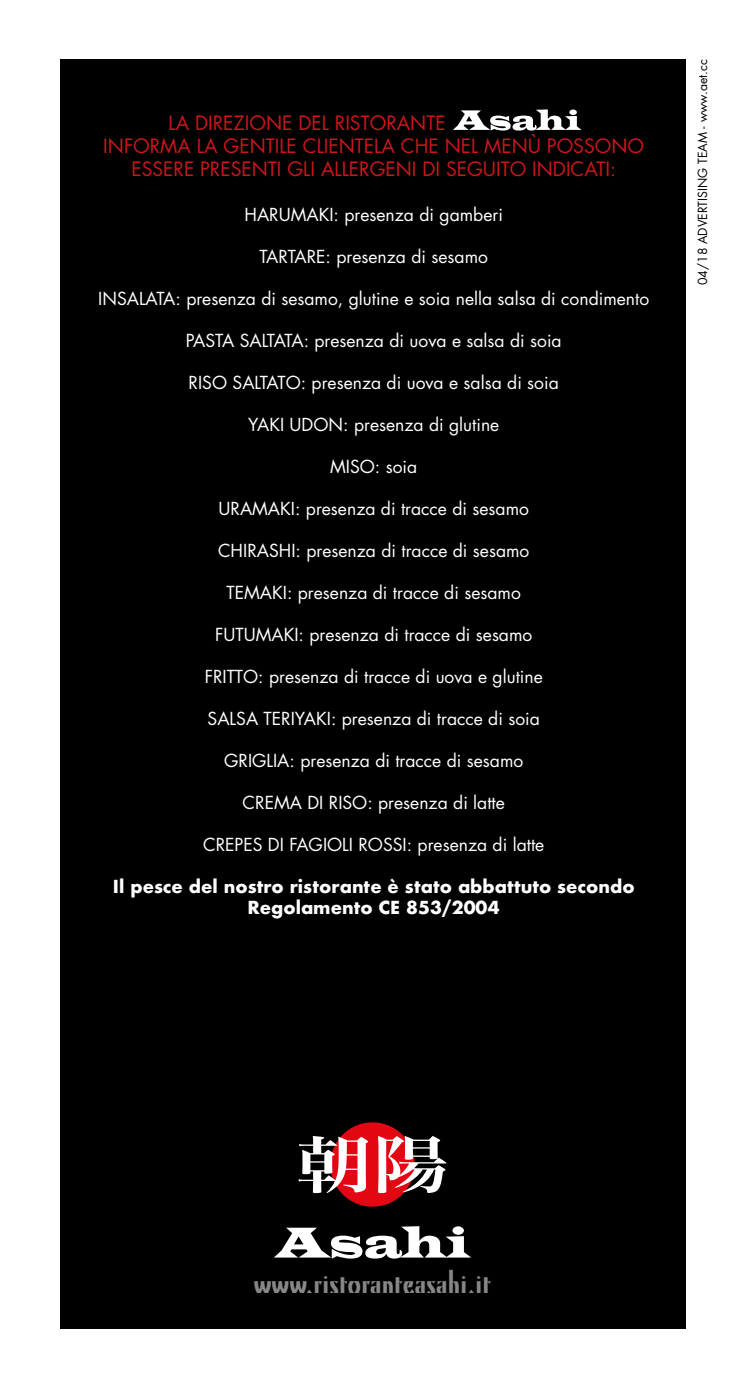
<style>
.page{position:relative;width:745px;height:1389px;background:#fff}
.page>*{position:absolute;margin:0;border:0;box-sizing:border-box;transform-origin:0 0}
.t1{font:31.5px "Kino";color:#878787}
.t2{font:19.25px "Futura";color:#cd171a}
.t3{font:17.5px "Futura";color:#fff}
.t4{font:700 17.5px/21px "Futura";color:#fff;text-align:center}
.t5{font:12.25px "Futura";color:#000}
</style>
<div class="page">
<div style="left:60px;top:60px;width:625px;height:1269px;background:#000"></div>
<div style="left:330px;top:1122px;width:84px;height:85px;background:#e30613;border-radius:50%"></div>
<svg style="left:298px;top:1136px;width:70px;height:57px"></svg>
<svg style="left:378px;top:1136px;width:68px;height:57px"></svg>
<svg style="left:274px;top:1226px;width:197px;height:33px"></svg>
<svg style="left:453px;top:109px;width:128px;height:22px"></svg>
<p class="t2" style="left:168px;top:111px;width:278px">LA DIREZIONE DEL RISTORANTE</p>
<p class="t2" style="left:103px;top:134px;width:542px">INFORMA LA GENTILE CLIENTELA CHE NEL MENÙ POSSONO</p>
<p class="t2" style="left:131px;top:157px;width:485px">ESSERE PRESENTI GLI ALLERGENI DI SEGUITO INDICATI:</p>
<p class="t3" style="left:244px;top:203px;width:260px">HARUMAKI: presenza di gamberi</p>
<p class="t3" style="left:259px;top:245px;width:230px">TARTARE: presenza di sesamo</p>
<p class="t3" style="left:98px;top:287px;width:552px">INSALATA: presenza di sesamo, glutine e soia nella salsa di condimento</p>
<p class="t3" style="left:186px;top:329px;width:377px">PASTA SALTATA: presenza di uova e salsa di soia</p>
<p class="t3" style="left:188px;top:371px;width:371px">RISO SALTATO: presenza di uova e salsa di soia</p>
<p class="t3" style="left:248px;top:413px;width:252px">YAKI UDON: presenza di glutine</p>
<p class="t3" style="left:330px;top:455px;width:89px">MISO: soia</p>
<p class="t3" style="left:218px;top:497px;width:312px">URAMAKI: presenza di tracce di sesamo</p>
<p class="t3" style="left:218px;top:539px;width:312px">CHIRASHI: presenza di tracce di sesamo</p>
<p class="t3" style="left:226px;top:581px;width:295px">TEMAKI: presenza di tracce di sesamo</p>
<p class="t3" style="left:215px;top:623px;width:318px">FUTUMAKI: presenza di tracce di sesamo</p>
<p class="t3" style="left:204px;top:665px;width:339px">FRITTO: presenza di tracce di uova e glutine</p>
<p class="t3" style="left:207px;top:707px;width:333px">SALSA TERIYAKI: presenza di tracce di soia</p>
<p class="t3" style="left:224px;top:749px;width:300px">GRIGLIA: presenza di tracce di sesamo</p>
<p class="t3" style="left:242px;top:791px;width:263px">CREMA DI RISO: presenza di latte</p>
<p class="t3" style="left:203px;top:833px;width:342px">CREPES DI FAGIOLI ROSSI: presenza di latte</p>
<p class="t4" style="left:113px;top:875px;width:523px">Il pesce del nostro ristorante è stato abbattuto secondo<br>Regolamento CE 853/2004</p>
<p class="t5" style="left:694px;top:285px;width:227px;rotate:-90deg">04/18 ADVERTISING TEAM - www.aet.cc</p>
<h1 class="t1" style="left:254px;top:1264px;width:238px">www.ristoranteasahi.it</h1>
</div>
